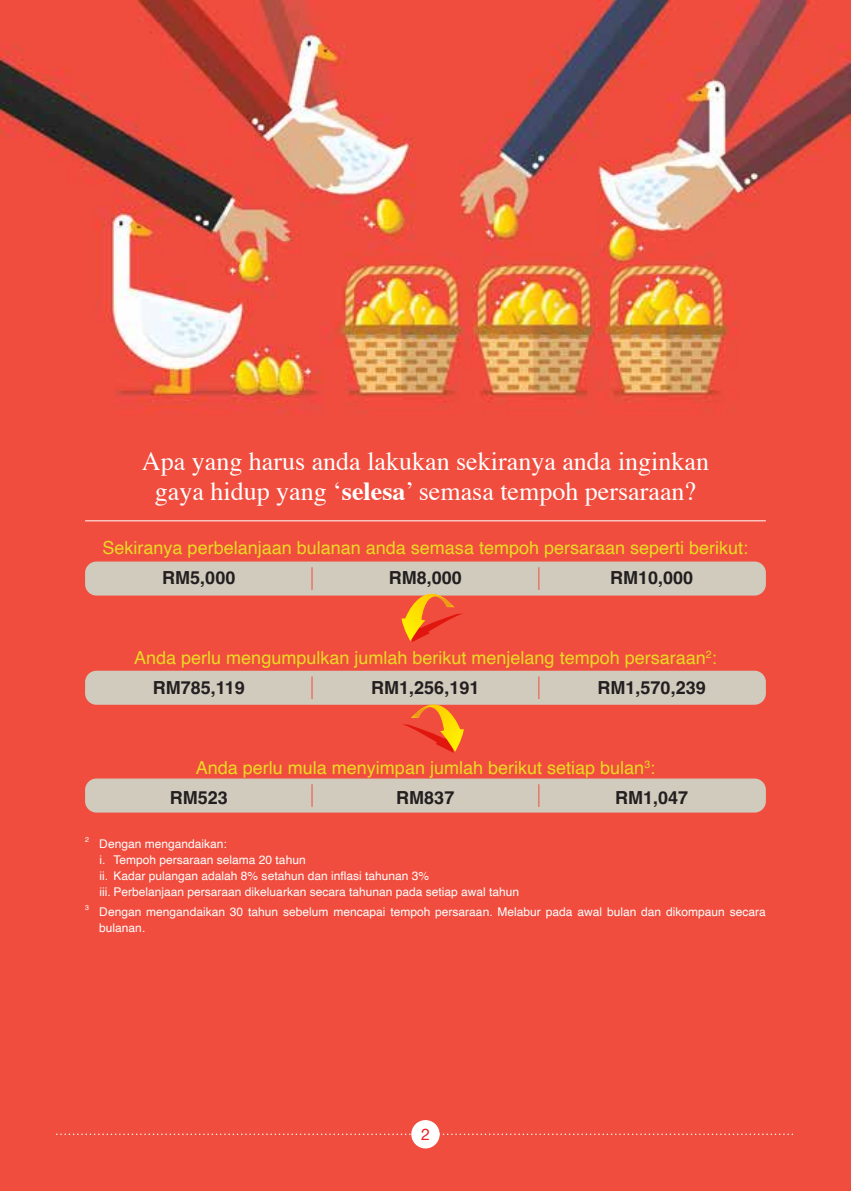
<style>
.page{position:relative;width:851px;height:1191px;background:#fff}
.page>*{position:absolute;margin:0;border:0;box-sizing:border-box;transform-origin:0 0}
.t1{font:26px/30px "Times";color:#fff;text-align:center}
.t2{font:18px/30px "Helvetica";color:#ebd924}
.t3{font:700 18px "Helvetica";color:#231f20}
.t4{font:16px "Helvetica Neue LT Std";color:#ed1d24}
.t5{font:12px/16px "Helvetica";color:#fff}
.t6{font:7px "Helvetica";color:#fff}
.s1{font-weight:700}
.s2{font-weight:700;color:#231f20}
</style>
<div class="page">
<img style="left:0;top:0;width:850px;height:1191px">
<hr style="left:85px;top:520px;width:680px;height:1px;background:#fff">
<svg style="left:57px;top:1133px;width:737px;height:2px"></svg>
<div style="left:411px;top:1120px;width:28px;height:28px;background:#fff;border-radius:50%"></div>
<div style="left:85px;top:561px;width:680px;height:34px;background:#d1cbbd;border-radius:11px"></div>
<svg style="left:311px;top:567px;width:1px;height:23px"></svg>
<svg style="left:538px;top:567px;width:1px;height:23px"></svg>
<div style="left:85px;top:670px;width:680px;height:34px;background:#d1cbbd;border-radius:11px"></div>
<svg style="left:311px;top:676px;width:1px;height:23px"></svg>
<svg style="left:538px;top:676px;width:1px;height:23px"></svg>
<div style="left:85px;top:778px;width:680px;height:34px;background:#d1cbbd;border-radius:11px"></div>
<svg style="left:311px;top:784px;width:1px;height:23px"></svg>
<svg style="left:538px;top:784px;width:1px;height:23px"></svg>
<svg style="left:401px;top:593px;width:63px;height:49px;background:#f06d32"></svg>
<svg style="left:401px;top:704px;width:63px;height:49px;background:#f1692e"></svg>
<h1 class="t1" style="left:142px;top:444px;width:568px">Apa yang harus anda lakukan sekiranya anda inginkan gaya hidup yang ‘<span class="s1">selesa</span>’ semasa tempoh persaraan?</h1>
<h2 class="t2" style="left:102px;top:533px;width:647px">Sekiranya perbelanjaan bulanan anda semasa tempoh persaraan seperti berikut:</h2>
<h2 class="t3" style="left:162px;top:566px;width:75px">RM5,000</h2>
<h2 class="t3" style="left:389px;top:566px;width:75px">RM8,000</h2>
<h2 class="t3" style="left:610px;top:566px;width:85px">RM10,000</h2>
<h2 class="t2" style="left:153px;top:643px;width:565px;text-indent:-19px">Anda perlu mengumpulkan jumlah berikut menjelang tempoh persaraan<sup>2</sup>:<br><span class="s2">RM785,119</span></h2>
<h2 class="t3" style="left:371px;top:676px;width:110px">RM1,256,191</h2>
<h2 class="t3" style="left:597px;top:676px;width:110px">RM1,570,239</h2>
<h2 class="t2" style="left:170px;top:753px;width:487px;text-indent:26px">Anda perlu mula menyimpan jumlah berikut setiap bulan<sup>3</sup>:<br><span class="s2">RM523</span></h2>
<h2 class="t3" style="left:396px;top:786px;width:60px">RM837</h2>
<h2 class="t3" style="left:615px;top:786px;width:75px">RM1,047</h2>
<p class="t6" style="left:85px;top:834px;width:5px">2</p>
<p class="t5" style="left:99px;top:836px;width:421px">Dengan mengandaikan:<br>i. Tempoh persaraan selama 20 tahun<br>ii. Kadar pulangan adalah 8% setahun dan inflasi tahunan 3%<br>iii. Perbelanjaan persaraan dikeluarkan secara tahunan pada setiap awal tahun</p>
<p class="t6" style="left:85px;top:902px;width:5px">3</p>
<p class="t5" style="left:99px;top:904px;width:668px">Dengan mengandaikan 30 tahun sebelum mencapai tempoh persaraan. Melabur pada awal bulan dan dikompaun secara bulanan.</p>
<h3 class="t4" style="left:421px;top:1124px;width:10px">2</h3>
</div>
